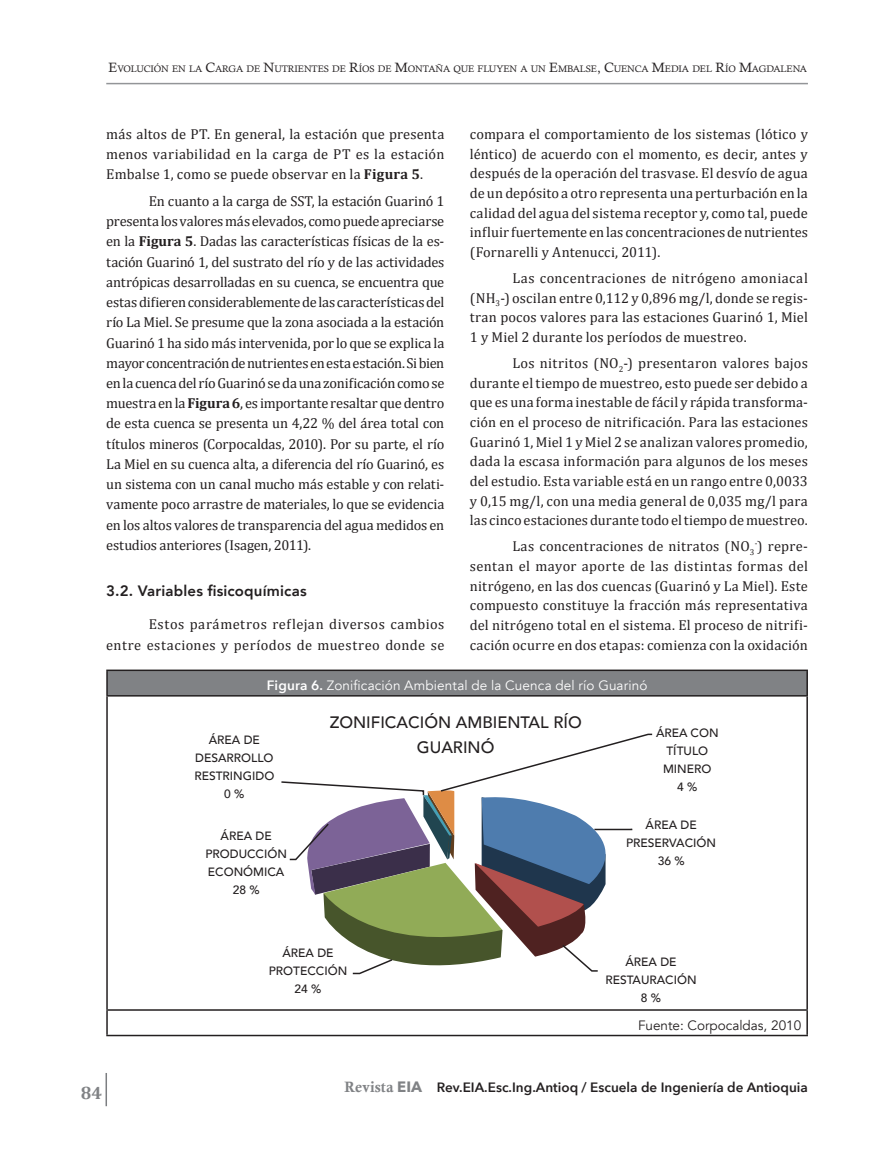
<style>
.page{position:relative;width:893px;height:1170px;background:#fff}
.page>*{position:absolute;margin:0;border:0;box-sizing:border-box;transform-origin:0 0}
.t1{font:700 18px "Cambria";color:#808285}
.t2{font:500 16.5px/24.8px "Avenir";color:#231f20;text-align:center}
.t3{font:800 15px "Avenir";letter-spacing:.01em;color:#231f20}
.t4{font:14.4px/19.6px "Cambria";letter-spacing:.01em;color:#231f20;text-align:justify}
.t5{font:14.4px/20.2px "Cambria";letter-spacing:.035em;color:#231f20;text-align:right}
.t6{font:600 13.5px "Avenir Next";color:#231f20}
.t7{font:13.5px "Avenir";letter-spacing:.01em;color:#fff}
.t8{font:13.5px "Avenir";color:#231f20}
.t9{font:500 12px/18px "Avenir";color:#231f20;text-align:center}
.t10{font:9.45px "Calisto";letter-spacing:-.015em;color:#231f20}
.s1{font-size:13.5px}
.s2{font-weight:700}
.s3{font-family:"Avenir Next";font-weight:600}
.s4{font-family:"Calis MT Bol";font-weight:400;font-size:15px;color:#808285}
.s5{font-weight:700;font-size:15px;color:#808285}
</style>
<div class="page">
<hr style="left:106px;top:83px;width:702px;height:1px;background:#939598">
<hr style="left:106px;top:1072px;width:1px;height:34px;background:#7c7e81">
<div style="left:107px;top:670px;width:700px;height:25px;background:#808285"></div>
<hr style="left:106px;top:696px;width:2px;height:313px;background:#231f20">
<hr style="left:806px;top:696px;width:2px;height:313px;background:#231f20">
<hr style="left:106px;top:1009px;width:702px;height:1px;background:#231f20">
<hr style="left:106px;top:1010px;width:2px;height:24px;background:#231f20">
<hr style="left:806px;top:1010px;width:2px;height:24px;background:#231f20">
<hr style="left:106px;top:1034px;width:702px;height:2px;background:#231f20">
<hr style="left:106px;top:669px;width:702px;height:2px;background:#231f20">
<hr style="left:106px;top:671px;width:2px;height:24px;background:#231f20">
<hr style="left:806px;top:671px;width:2px;height:24px;background:#231f20">
<hr style="left:106px;top:695px;width:702px;height:1px;background:#231f20">
<svg style="left:281px;top:733px;width:372px;height:242px"></svg>
<p class="t10" style="left:109px;top:63px;width:700px"><span class="s1">E</span>VOLUCIÓN EN LA <span class="s1">C</span>ARGA DE <span class="s1">N</span>UTRIENTES DE <span class="s1">R</span>ÍOS DE <span class="s1">M</span>ONTAÑA QUE FLUYEN A UN <span class="s1">E</span>MBALSE<span class="s1">, C</span>UENCA <span class="s1">M</span>EDIA DEL <span class="s1">R</span>ÍO <span class="s1">M</span>AGDALENA</p>
<p class="t4" style="left:106px;top:124px;width:340px;line-height:20.2px">más altos de PT. En general, la estación que presenta menos variabilidad en la carga de PT es la estación Embalse 1, como se puede observar en la <span class="s2">Figura 5</span>.</p>
<p class="t4" style="left:106px;top:191px;width:340px;line-height:20.2px;text-indent:43px">En cuanto a la carga de SST, la estación Guarinó 1 presenta los valores más elevados, como puede apreciarse en la <span class="s2">Figura 5</span>. Dadas las características físicas de la es&shy;tación Guarinó 1, del sustrato del río y de las actividades antrópicas desarrolladas en su cuenca, se encuentra que estas difieren considerablemente de las características del río La Miel. Se presume que la zona asociada a la estación Guarinó 1 ha sido más intervenida, por lo que se explica la mayor concentración de nutrientes en esta estación. Si bien en la cuenca del río Guarinó se da una zonificación como se muestra en la <span class="s2">Figura 6</span>, es importante resaltar que dentro de esta cuenca se presenta un 4,22 % del área total con títulos mineros (Corpocaldas, 2010). Por su parte, el río La Miel en su cuenca alta, a diferencia del río Guarinó, es un sistema con un canal mucho más estable y con relati&shy;vamente poco arrastre de materiales, lo que se evidencia en los altos valores de transparencia del agua medidos en estudios anteriores (Isagen, 2011).</p>
<p class="t3" style="left:106px;top:579px;width:202px">3.2. Variables fisicoquímicas</p>
<p class="t5" style="left:106px;top:614px;width:340px">Estos parámetros reflejan diversos cambios<br>entre estaciones y períodos de muestreo donde se</p>
<p class="t4" style="left:470px;top:124px;width:340px">compara el comportamiento de los sistemas (lótico y léntico) de acuerdo con el momento, es decir, antes y después de la operación del trasvase. El desvío de agua de un depósito a otro representa una perturbación en la calidad del agua del sistema receptor y, como tal, puede influir fuertemente en las concentraciones de nutrientes (Fornarelli y Antenucci, 2011).</p>
<p class="t4" style="left:470px;top:268px;width:340px;text-indent:43px">Las concentraciones de nitrógeno amoniacal (NH<sub>3</sub>-) oscilan entre 0,112 y 0,896 mg/l, donde se regis&shy;tran pocos valores para las estaciones Guarinó 1, Miel 1 y Miel 2 durante los períodos de muestreo.</p>
<p class="t4" style="left:470px;top:353px;width:340px;text-indent:43px">Los nitritos (NO<sub>2</sub>-) presentaron valores bajos durante el tiempo de muestreo, esto puede ser debido a que es una forma inestable de fácil y rápida transforma&shy;ción en el proceso de nitrificación. Para las estaciones Guarinó 1, Miel 1 y Miel 2 se analizan valores promedio, dada la escasa información para algunos de los meses del estudio. Esta variable está en un rango entre 0,0033 y 0,15 mg/l, con una media general de 0,035 mg/l para las cinco estaciones durante todo el tiempo de muestreo.</p>
<p class="t4" style="left:470px;top:536px;width:340px;text-indent:43px">Las concentraciones de nitratos (NO<sub>3</sub><sup>-</sup>) repre&shy;sentan el mayor aporte de las distintas formas del nitrógeno, en las dos cuencas (Guarinó y La Miel). Este compuesto constituye la fracción más representativa del nitrógeno total en el sistema. El proceso de nitrifi&shy;cación ocurre en dos etapas: comienza con la oxidación</p>
<p class="t7" style="left:267px;top:677px;width:382px"><span class="s3">Figura 6.</span> Zonificación Ambiental de la Cuenca del río Guarinó</p>
<p class="t2" style="left:330px;top:709px;width:254px">ZONIFICACIÓN AMBIENTAL RÍO<br>GUARINÓ</p>
<p class="t9" style="left:656px;top:723px;width:64px">ÁREA CON<br>TÍTULO<br>MINERO<br>4 %</p>
<p class="t9" style="left:194px;top:730px;width:81px">ÁREA DE<br>DESARROLLO<br>RESTRINGIDO<br>0 %</p>
<p class="t9" style="left:205px;top:826px;width:83px">ÁREA DE<br>PRODUCCIÓN<br>ECONÓMICA<br>28 %</p>
<p class="t9" style="left:626px;top:814px;width:91px">ÁREA DE<br>PRESERVACIÓN<br>36 %</p>
<p class="t1" style="left:81px;top:1079px;width:23px">84</p>
<p class="t9" style="left:269px;top:943px;width:80px">ÁREA DE<br>PROTECCIÓN<br>24 %</p>
<p class="t9" style="left:605px;top:952px;width:93px">ÁREA DE<br>RESTAURACIÓN<br>8 %</p>
<p class="t8" style="left:638px;top:1016px;width:165px">Fuente: Corpocaldas, 2010</p>
<p class="t6" style="left:345px;top:1075px;width:465px"><span class="s4">Revista</span> <span class="s5">EIA</span> Rev.EIA.Esc.Ing.Antioq / Escuela de Ingeniería de Antioquia</p>
</div>
